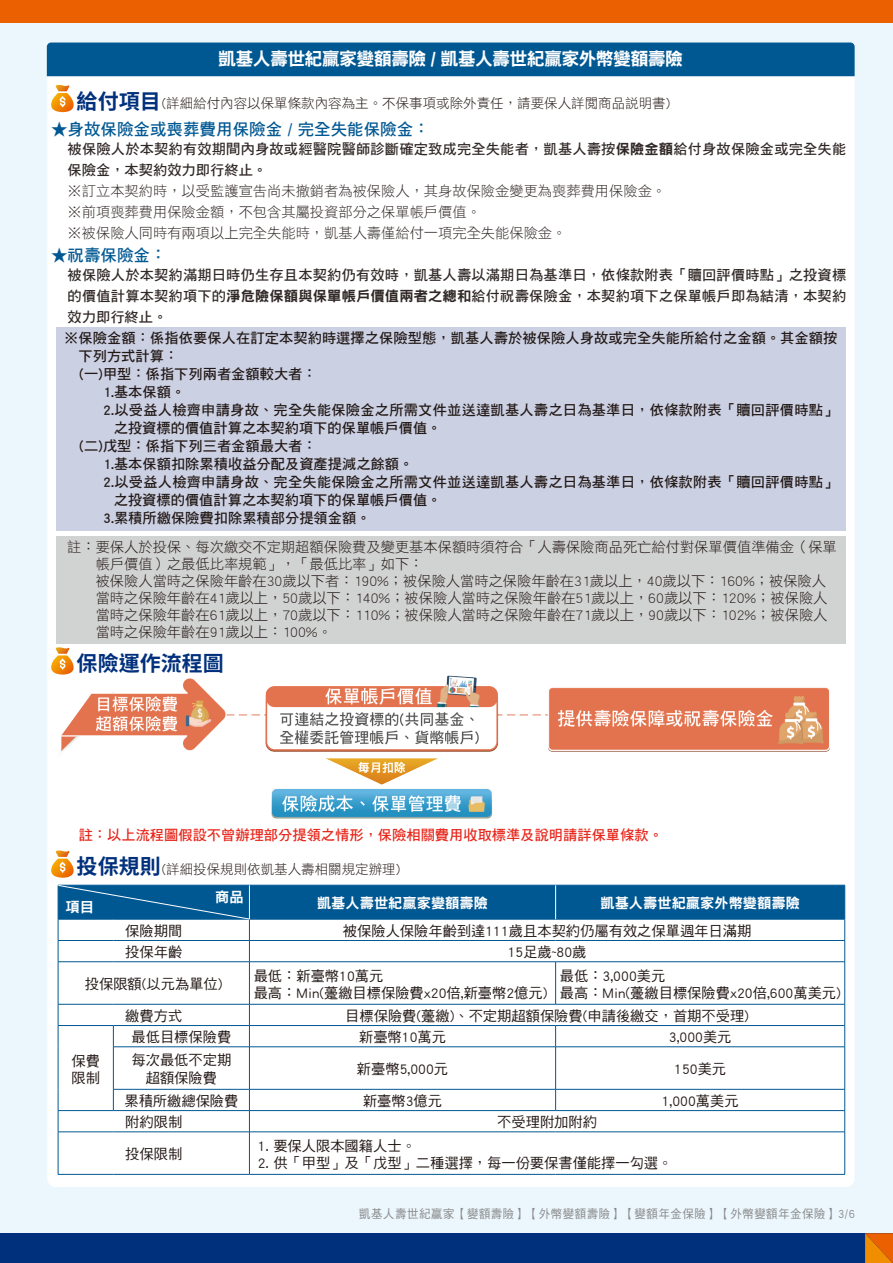
<style>
.page{position:relative;width:893px;height:1263px;background:#ebf6fd}
.page>*{position:absolute;margin:0;border:0;box-sizing:border-box;transform-origin:0 0}
.t1{font:700 21px "Noto Sans CJ Ktc";color:#00307c}
.t2{font:18px "DF Hei Std W9";letter-spacing:-.04em;color:#fff}
.t3{font:16.5px "DF Hei Std W7";color:#005893}
.t4{font:14.25px "DF Hei Std W7";letter-spacing:.005em;color:#231916}
.t5{font:14.25px/17.1px "DF Hei Std W5";color:#231916}
.t6{font:14.25px/17.1px "DF Hei Std W3";color:#231916}
.t7{font:14.25px/21px "DF Hei Std W7";letter-spacing:.01em;color:#302826}
.t8{font:14.25px/21px "DF Hei Std W3";color:#302826}
.t9{font:14.25px "DF Hei Std W7";color:#e7261a}
.t10{font:14.25px "DF Hei Std W9";color:#fff}
.t11{font:13.5px "DF Hei Std W3";color:#231916}
.t12{font:12px "DF Hei Std W5";letter-spacing:.05em;color:#898989;scale:.95 1}
.s1{font-family:"Noto Sans CJ Ktc";font-weight:700;font-size:21px;color:#00307c}
.s2{font-family:"DF Hei Std W9"}
</style>
<div class="page">
<div style="left:0;top:0;width:893px;height:22px;background:#eb6101"></div>
<div style="left:0;top:1233px;width:893px;height:30px;background:#00307c"></div>
<svg style="left:865px;top:1233px;width:28px;height:30px"></svg>
<div style="left:47px;top:76px;width:808px;height:1111px;background:#fff"></div>
<div style="left:47px;top:43px;width:808px;height:33px;background:#005893"></div>
<img style="left:51px;top:675px;width:804px;height:150px">
<div style="left:56px;top:327px;width:790px;height:203px;background:#cbd0e3"></div>
<div style="left:56px;top:536px;width:790px;height:107px;background:#d1d2d2"></div>
<div style="left:59px;top:962px;width:785px;height:212px;background:#fff"></div>
<hr style="left:58px;top:961px;width:55px;height:1px;background:#005893">
<hr style="left:58px;top:962px;width:1px;height:42px;background:#005893">
<hr style="left:113px;top:961px;width:136px;height:1px;background:#005893">
<hr style="left:249px;top:961px;width:307px;height:1px;background:#005893">
<hr style="left:249px;top:962px;width:1px;height:42px;background:#005893">
<hr style="left:556px;top:961px;width:289px;height:1px;background:#005893">
<hr style="left:555px;top:962px;width:1px;height:42px;background:#005893">
<hr style="left:844px;top:962px;width:1px;height:42px;background:#005893">
<hr style="left:58px;top:1004px;width:55px;height:1px;background:#005893">
<hr style="left:113px;top:1004px;width:136px;height:1px;background:#005893">
<hr style="left:249px;top:1004px;width:307px;height:1px;background:#005893">
<hr style="left:556px;top:1004px;width:289px;height:1px;background:#005893">
<hr style="left:58px;top:1025px;width:55px;height:1px;background:#005893">
<svg style="left:58px;top:1004px;width:1px;height:43px"></svg>
<hr style="left:58px;top:1047px;width:1px;height:42px;background:#005893">
<hr style="left:113px;top:1025px;width:136px;height:1px;background:#005893">
<svg style="left:113px;top:1026px;width:1px;height:20px"></svg>
<hr style="left:249px;top:1025px;width:307px;height:1px;background:#005893">
<svg style="left:249px;top:1004px;width:1px;height:42px"></svg>
<hr style="left:556px;top:1025px;width:289px;height:1px;background:#005893">
<svg style="left:555px;top:1026px;width:1px;height:20px"></svg>
<svg style="left:844px;top:1004px;width:1px;height:42px"></svg>
<hr style="left:113px;top:1046px;width:136px;height:1px;background:#005893">
<hr style="left:113px;top:1047px;width:1px;height:42px;background:#005893">
<hr style="left:249px;top:1046px;width:307px;height:1px;background:#005893">
<hr style="left:249px;top:1047px;width:1px;height:42px;background:#005893">
<hr style="left:556px;top:1046px;width:289px;height:1px;background:#005893">
<hr style="left:555px;top:1047px;width:1px;height:42px;background:#005893">
<hr style="left:844px;top:1047px;width:1px;height:42px;background:#005893">
<hr style="left:113px;top:1089px;width:136px;height:1px;background:#005893">
<svg style="left:113px;top:1089px;width:1px;height:21px"></svg>
<hr style="left:249px;top:1089px;width:307px;height:1px;background:#005893">
<hr style="left:556px;top:1089px;width:289px;height:1px;background:#005893">
<svg style="left:555px;top:1089px;width:1px;height:21px"></svg>
<hr style="left:58px;top:1110px;width:55px;height:1px;background:#005893">
<svg style="left:58px;top:1089px;width:1px;height:42px"></svg>
<hr style="left:113px;top:1110px;width:136px;height:1px;background:#005893">
<hr style="left:249px;top:1110px;width:307px;height:1px;background:#005893">
<svg style="left:249px;top:1089px;width:1px;height:42px"></svg>
<hr style="left:556px;top:1110px;width:289px;height:1px;background:#005893">
<svg style="left:844px;top:1089px;width:1px;height:42px"></svg>
<hr style="left:58px;top:1131px;width:55px;height:1px;background:#005893">
<hr style="left:58px;top:1132px;width:1px;height:42px;background:#005893">
<hr style="left:113px;top:1131px;width:136px;height:1px;background:#005893">
<hr style="left:249px;top:1131px;width:307px;height:1px;background:#005893">
<hr style="left:249px;top:1132px;width:1px;height:42px;background:#005893">
<hr style="left:556px;top:1131px;width:289px;height:1px;background:#005893">
<hr style="left:844px;top:1132px;width:1px;height:42px;background:#005893">
<hr style="left:58px;top:1174px;width:55px;height:1px;background:#005893">
<hr style="left:113px;top:1174px;width:136px;height:1px;background:#005893">
<hr style="left:249px;top:1174px;width:307px;height:1px;background:#005893">
<hr style="left:556px;top:1174px;width:289px;height:1px;background:#005893">
<svg style="left:58px;top:885px;width:787px;height:76px;background:#87b0cc"></svg>
<svg style="left:51px;top:85px;width:23px;height:27px"></svg>
<svg style="left:51px;top:647px;width:23px;height:27px"></svg>
<svg style="left:51px;top:850px;width:23px;height:28px"></svg>
<p class="t2" style="left:218px;top:49px;width:466px">凱基人壽世紀贏家變額壽險 / 凱基人壽世紀贏家外幣變額壽險</p>
<p class="t11" style="left:77px;top:96px;width:595px"><span class="s1">給付項目</span>(詳細給付內容以保單條款內容為主。不保事項或除外責任，請要保人詳閱商品說明書)</p>
<p class="t3" style="left:51px;top:120px;width:380px">★身故保險金或喪葬費用保險金 / 完全失能保險金：</p>
<p class="t7" style="left:68px;top:138px;width:780px">被保險人於本契約有效期間內身故或經醫院醫師診斷確定致成完全失能者，凱基人壽按<span class="s2">保險金額</span>給付身故保險金或完全失能保險金，本契約效力即行終止。</p>
<p class="t8" style="left:68px;top:180px;width:600px">※訂立本契約時，以受監護宣告尚未撤銷者為被保險人，其身故保險金變更為喪葬費用保險金。※前項喪葬費用保險金額，不包含其屬投資部分之保單帳戶價值。<br>※被保險人同時有兩項以上完全失能時，凱基人壽僅給付一項完全失能保險金。</p>
<p class="t3" style="left:51px;top:246px;width:117px">★祝壽保險金：</p>
<p class="t7" style="left:68px;top:264px;width:780px;text-align:justify">被保險人於本契約滿期日時仍生存且本契約仍有效時，凱基人壽以滿期日為基準日，依條款附表「贖回評價時點」之投資標的價值計算本契約項下的<span class="s2">淨危險保額與保單帳戶價值兩者之總和</span>給付祝壽保險金，本契約項下之保單帳戶即為結清，本契約效力即行終止。</p>
<p class="t4" style="left:64px;top:331px;width:775px">※保險金額：係指依要保人在訂定本契約時選擇之保險型態，凱基人壽於被保險人身故或完全失能所給付之金額。其金額按</p>
<p class="t4" style="left:79px;top:349px;width:101px">下列方式計算：</p>
<p class="t4" style="left:79px;top:367px;width:239px">(一)甲型：係指下列兩者金額較大者：</p>
<p class="t4" style="left:103px;top:385px;width:84px">1.基本保額。</p>
<p class="t4" style="left:103px;top:403px;width:736px">2.以受益人檢齊申請身故、完全失能保險金之所需文件並送達凱基人壽之日為基準日，依條款附表「贖回評價時點」</p>
<p class="t4" style="left:114px;top:421px;width:329px">之投資標的價值計算之本契約項下的保單帳戶價值。</p>
<p class="t4" style="left:79px;top:439px;width:239px">(二)戊型：係指下列三者金額最大者：</p>
<p class="t4" style="left:103px;top:457px;width:312px">1.基本保額扣除累積收益分配及資產提減之餘額。</p>
<p class="t4" style="left:103px;top:475px;width:736px">2.以受益人檢齊申請身故、完全失能保險金之所需文件並送達凱基人壽之日為基準日，依條款附表「贖回評價時點」</p>
<p class="t4" style="left:114px;top:493px;width:329px">之投資標的價值計算之本契約項下的保單帳戶價值。</p>
<p class="t4" style="left:103px;top:511px;width:269px">3.累積所繳保險費扣除累積部分提領金額。</p>
<p class="t6" style="left:96px;top:538px;width:743px;text-indent:-28px">註：要保人於投保、每次繳交不定期超額保險費及變更基本保額時須符合「人壽保險商品死亡給付對保單價值準備金（保單帳戶價值）之最低比率規範」，「最低比率」如下：<br>被保險人當時之保險年齡在30歲以下者：190%；被保險人當時之保險年齡在31歲以上，40歲以下：160%；被保險人當時之保險年齡在41歲以上，50歲以下：140%；被保險人當時之保險年齡在51歲以上，60歲以下：120%；被保險人當時之保險年齡在61歲以上，70歲以下：110%；被保險人當時之保險年齡在71歲以上，90歲以下：102%；被保險人當時之保險年齡在91歲以上：100%。</p>
<h1 class="t1" style="left:77px;top:652px;width:148px">保險運作流程圖</h1>
<p class="t9" style="left:79px;top:827px;width:586px">註：以上流程圖假設不曾辦理部分提領之情形，保險相關費用收取標準及說明請詳保單條款。</p>
<p class="t11" style="left:77px;top:862px;width:325px"><span class="s1">投保規則</span>(詳細投保規則依凱基人壽相關規定辦理)</p>
<p class="t10" style="left:65px;top:900px;width:30px">項目</p>
<p class="t10" style="left:215px;top:889px;width:30px">商品</p>
<p class="t10" style="left:317px;top:895px;width:173px">凱基人壽世紀贏家變額壽險</p>
<p class="t10" style="left:600px;top:895px;width:201px">凱基人壽世紀贏家外幣變額壽險</p>
<p class="t5" style="left:125px;top:922px;width:58px">保險期間</p>
<p class="t5" style="left:343px;top:922px;width:410px">被保險人保險年齡到達111歲且本契約仍屬有效之保單週年日滿期</p>
<p class="t5" style="left:125px;top:943px;width:58px">投保年齡</p>
<p class="t5" style="left:508px;top:943px;width:80px">15足歲~80歲</p>
<p class="t5" style="left:85px;top:975px;width:139px">投保限額(以元為單位)</p>
<p class="t5" style="left:254px;top:967px;width:295px">最低：新臺幣10萬元<br>最高：Min(躉繳目標保險費x20倍,新臺幣2億元)</p>
<p class="t5" style="left:560px;top:967px;width:283px">最低：3,000美元<br>最高：Min(躉繳目標保險費x20倍,600萬美元)</p>
<p class="t5" style="left:125px;top:1007px;width:58px">繳費方式</p>
<p class="t5" style="left:345px;top:1007px;width:405px">目標保險費(躉繳)、不定期超額保險費(申請後繳交，首期不受理)</p>
<p class="t5" style="left:71px;top:1052px;width:30px">保費限制</p>
<p class="t5" style="left:132px;top:1028px;width:101px">最低目標保險費</p>
<p class="t5" style="left:359px;top:1028px;width:88px">新臺幣10萬元</p>
<p class="t5" style="left:669px;top:1028px;width:64px">3,000美元</p>
<p class="t5" style="left:132px;top:1051px;width:101px;line-height:18px;text-align:center">每次最低不定期超額保險費</p>
<p class="t5" style="left:357px;top:1060px;width:93px">新臺幣5,000元</p>
<p class="t5" style="left:674px;top:1060px;width:54px">150美元</p>
<p class="t5" style="left:124px;top:1092px;width:115px">累積所繳總保險費</p>
<p class="t5" style="left:363px;top:1092px;width:81px">新臺幣3億元</p>
<p class="t5" style="left:662px;top:1092px;width:78px">1,000萬美元</p>
<p class="t5" style="left:125px;top:1113px;width:58px">附約限制</p>
<p class="t5" style="left:497px;top:1113px;width:101px">不受理附加附約</p>
<p class="t5" style="left:125px;top:1145px;width:58px">投保限制</p>
<p class="t5" style="left:258px;top:1137px;width:159px">1. 要保人限本國籍人士。</p>
<p class="t5" style="left:258px;top:1154px;width:416px">2. 供「甲型」及「戊型」二種選擇，每一份要保書僅能擇一勾選。</p>
<p class="t12" style="left:359px;top:1207px;width:523px">凱基人壽世紀贏家【變額壽險】【外幣變額壽險】【變額年金保險】【外幣變額年金保險】3/6</p>
</div>
